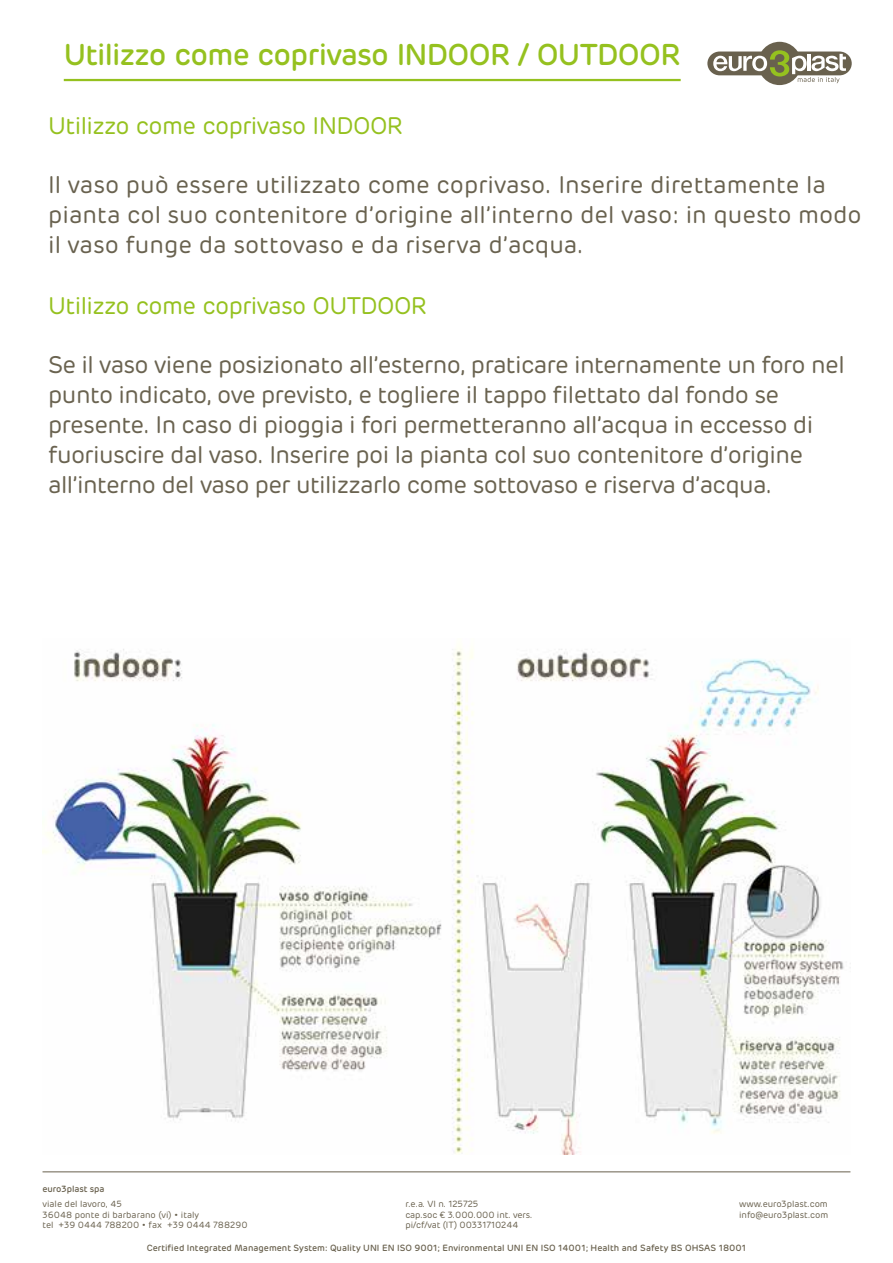
<style>
.page{position:relative;width:893px;height:1263px;background:#fff}
.page>*{position:absolute;margin:0;border:0;box-sizing:border-box;transform-origin:0 0}
.t1{font:500 30px "Rubrik";letter-spacing:-.025em;color:#95c11f}
.t2{font:24px/30px "Rubrik";letter-spacing:-.025em;color:#6a6350}
.t3{font:24px/30px "Rubrik";color:#69624f}
.t4{font:24px "Rubrik";letter-spacing:-.025em;color:#95c11f}
.t5{font:9px/10.5px "Rubrik";letter-spacing:-.01em;color:#69614e}
.t6{font:500 9px "Rubrik";color:#69614e}
</style>
<div class="page">
<hr style="left:43px;top:1171px;width:807px;height:1px;background:#69614e">
<div style="left:758px;top:42px;width:43px;height:43px;background:#69614e;border-radius:50%"></div>
<div style="left:707px;top:52px;width:145px;height:23px;background:#69614e;border-radius:12px"></div>
<svg style="left:713px;top:50px;width:133px;height:33px"></svg>
<hr style="left:64px;top:79px;width:617px;height:2px;background:#95c11f">
<img style="left:43px;top:647px;width:801px;height:508px">
<p class="t1" style="left:64px;top:35px;width:618px">Utilizzo come coprivaso INDOOR / OUTDOOR</p>
<p class="t4" style="left:48px;top:111px;width:357px">Utilizzo come coprivaso INDOOR</p>
<p class="t3" style="left:48px;top:169px;width:815px">Il vaso può essere utilizzato come coprivaso. Inserire direttamente la pianta col suo contenitore d’origine all’interno del vaso: in questo modo il vaso funge da sottovaso e da riserva d’acqua.</p>
<p class="t4" style="left:48px;top:291px;width:381px">Utilizzo come coprivaso OUTDOOR</p>
<p class="t2" style="left:48px;top:349px;width:798px">Se il vaso viene posizionato all’esterno, praticare internamente un foro nel punto indicato, ove previsto, e togliere il tappo filettato dal fondo se presente. In caso di pioggia i fori permetteranno all’acqua in eccesso di fuoriuscire dal vaso. Inserire poi la pianta col suo contenitore d’origine all’interno del vaso per utilizzarlo come sottovaso e riserva d’acqua.</p>
<p class="t6" style="left:43px;top:1183px;width:64px">euro3plast spa</p>
<p class="t5" style="left:43px;top:1199px;width:207px">viale del lavoro, 45<br>36048 ponte di barbarano (vi) • italy<br>tel +39 0444 788200 • fax +39 0444 788290</p>
<p class="t5" style="left:405px;top:1199px;width:129px">r.e.a. VI n. 125725<br>cap.soc € 3.000.000 int. vers. pi/cf/vat (IT) 00331710244</p>
<p class="t5" style="left:739px;top:1199px;width:91px">www.euro3plast.com info@euro3plast.com</p>
<p class="t6" style="left:147px;top:1242px;width:601px">Certified Integrated Management System: Quality UNI EN ISO 9001; Environmental UNI EN ISO 14001; Health and Safety BS OHSAS 18001</p>
</div>
